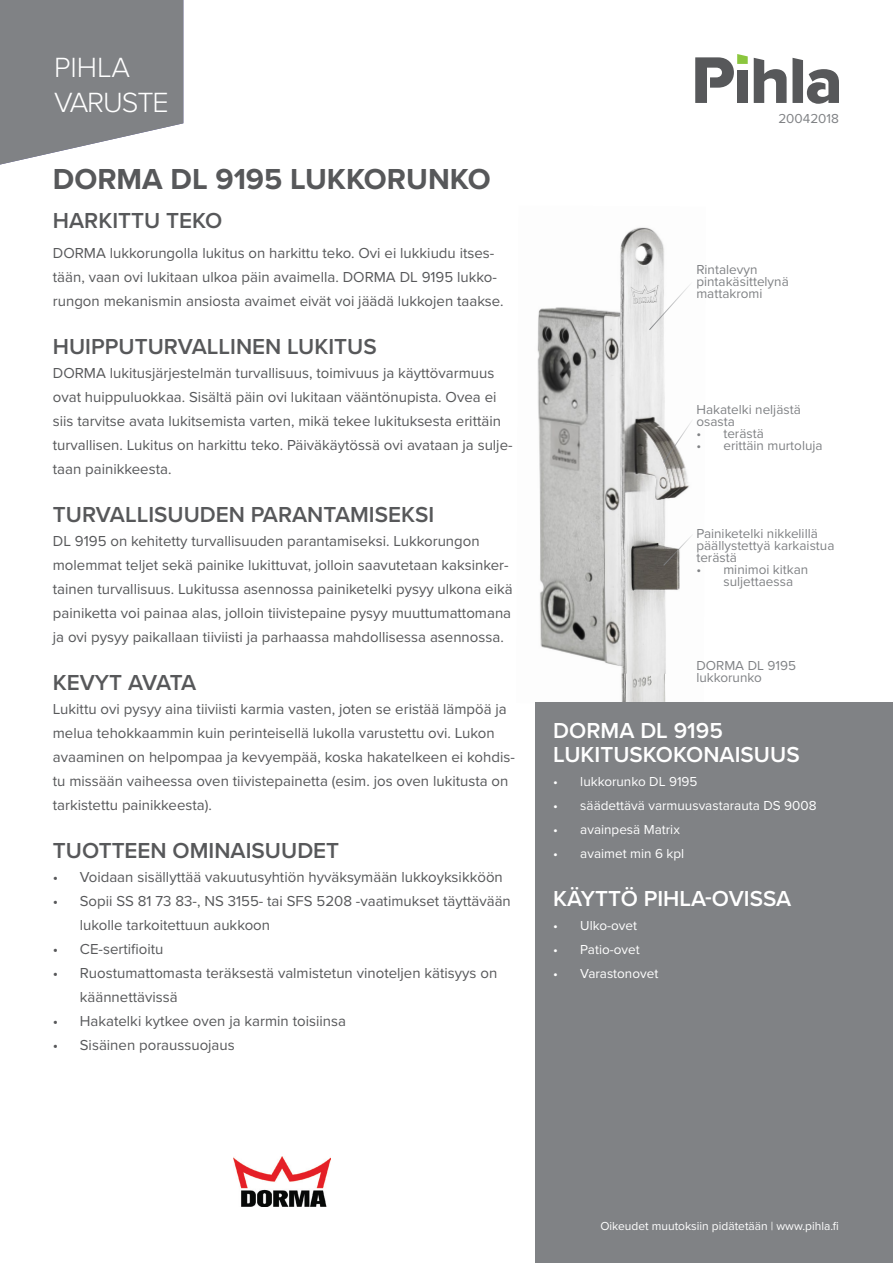
<style>
.page{position:relative;width:893px;height:1263px;background:#fff}
.page>*{position:absolute;margin:0;border:0;box-sizing:border-box;transform-origin:0 0}
.TUOTTEEN_NIMI{font:700 30px "Proxima Nova";color:#57585a}
.ISO_otsikko{font:300 28.8px "Proxima Nova";letter-spacing:-.02em;color:#fff}
.ISO_otsikko-2{font:300 28.8px "Proxima Nova";letter-spacing:-.04em;color:#fff}
.Otsikko_leipätekstis{font:600 22.5px "Proxima Nova";color:#57585a}
.Otsikko_leipätekstis-2{font:600 22.5px "Proxima Nova";color:#fff}
.Otsikko_leipätekstis-3{font:600 22.5px "Proxima Nova";letter-spacing:-.025em;color:#57585a}
.Leipäteksti{font:15px/24px "Proxima Nova";color:#57585a}
.Kuvateksti{font:13.5px/12px "Proxima Nova";color:#808285}
.t1{font:13.5px "Proxima Nova";color:#fff}
.www_valkoinen{font:12px "Proxima Nova";color:#fff}
</style>
<div class="page">
<img style="left:537px;top:227px;width:152px;height:446px">
<img style="left:535px;top:673px;width:131px;height:31px">
<div style="left:536px;top:702px;width:357px;height:561px;background:#808285"></div>
<svg style="left:695px;top:54px;width:53px;height:49px"></svg>
<svg style="left:754px;top:58px;width:85px;height:46px"></svg>
<svg style="left:648px;top:281px;width:42px;height:50px"></svg>
<svg style="left:663px;top:418px;width:29px;height:45px"></svg>
<svg style="left:663px;top:533px;width:29px;height:33px"></svg>
<img style="left:234px;top:1156px;width:96px;height:50px">
<svg style="left:0;top:0;width:183px;height:165px;background:#909194"></svg>
<p class="ISO_otsikko" style="left:54px;top:46px;width:78px">PIHLA</p>
<p class="ISO_otsikko" style="left:54px;top:80px;width:96px">TE MO</p>
<p class="ISO_otsikko-2" style="left:54px;top:81px;width:116px">VARUSTE</p>
<p class="TUOTTEEN_NIMI" style="left:53px;top:157px;width:439px">DORMA DL 9195 LUKKORUNKO</p>
<p class="Otsikko_leipätekstis" style="left:53px;top:203px;width:171px">HARKITTU TEKO</p>
<p class="Leipäteksti" style="left:53px;top:240px;width:452px">DORMA lukkorungolla lukitus on harkittu teko. Ovi ei lukkiudu itses&shy;tään, vaan ovi lukitaan ulkoa päin avaimella. DORMA DL 9195 lukko&shy;rungon mekanismin ansiosta avaimet eivät voi jäädä lukkojen taakse.</p>
<p class="Otsikko_leipätekstis" style="left:53px;top:330px;width:325px">HUIPPUTURVALLINEN LUKITUS</p>
<p class="Leipäteksti" style="left:53px;top:360px;width:461px">DORMA lukitusjärjestelmän turvallisuus, toimivuus ja käyttövarmuus ovat huippuluokkaa. Sisältä päin ovi lukitaan vääntönupista. Ovea ei siis tarvitse avata lukitsemista varten, mikä tekee lukituksesta erittäin turvallisen. Lukitus on harkittu teko. Päiväkäytössä ovi avataan ja sulje&shy;taan painikkeesta.</p>
<p class="Otsikko_leipätekstis" style="left:53px;top:498px;width:383px">TURVALLISUUDEN PARANTAMISEKSI</p>
<p class="Leipäteksti" style="left:53px;top:528px;width:428px">DL 9195 on kehitetty turvallisuuden parantamiseksi. Lukkorungon</p>
<p class="Leipäteksti" style="left:53px;top:552px;width:461px">molemmat teljet sekä painike lukittuvat, jolloin saavutetaan kaksinker&shy;tainen turvallisuus. Lukitussa asennossa painiketelki pysyy ulkona eikä painiketta voi painaa alas, jolloin tiivistepaine pysyy muuttumattomana ja ovi pysyy paikallaan tiiviisti ja parhaassa mahdollisessa asennossa.</p>
<p class="Otsikko_leipätekstis-3" style="left:53px;top:666px;width:145px">KEVYT AVATA</p>
<p class="Leipäteksti" style="left:53px;top:696px;width:463px">Lukittu ovi pysyy aina tiiviisti karmia vasten, joten se eristää lämpöä ja melua tehokkaammin kuin perinteisellä lukolla varustettu ovi. Lukon avaaminen on helpompaa ja kevyempää, koska hakatelkeen ei kohdis&shy;tu missään vaiheessa oven tiivistepainetta (esim. jos oven lukitusta on tarkistettu painikkeesta).</p>
<p class="Otsikko_leipätekstis" style="left:53px;top:834px;width:288px">TUOTTEEN OMINAISUUDET</p>
<p class="Leipäteksti" style="left:53px;top:864px;width:451px">• Voidaan sisällyttää vakuutusyhtiön hyväksymään lukkoyksikköön</p>
<p class="Leipäteksti" style="left:80px;top:888px;width:433px;text-indent:-27px">• Sopii SS 81 73 83-, NS 3155- tai SFS 5208 -vaatimukset täyttävään lukolle tarkoitettuun aukkoon</p>
<p class="Leipäteksti" style="left:53px;top:936px;width:112px">• CE-sertifioitu</p>
<p class="Leipäteksti" style="left:80px;top:960px;width:419px;text-indent:-27px">• Ruostumattomasta teräksestä valmistetun vinoteljen kätisyys on käännettävissä</p>
<p class="Leipäteksti" style="left:53px;top:1008px;width:295px">• Hakatelki kytkee oven ja karmin toisiinsa</p>
<p class="Leipäteksti" style="left:53px;top:1032px;width:183px">• Sisäinen poraussuojaus</p>
<p class="Kuvateksti" style="left:778px;top:111px;width:62px">20042018</p>
<p class="Kuvateksti" style="left:696px;top:263px;width:94px">Rintalevyn pintakäsittelynä mattakromi</p>
<p class="Kuvateksti" style="left:696px;top:403px;width:106px">Hakatelki neljästä osasta</p>
<p class="Kuvateksti" style="left:696px;top:427px;width:69px">• terästä</p>
<p class="Kuvateksti" style="left:696px;top:439px;width:128px">• erittäin murtoluja</p>
<p class="Kuvateksti" style="left:696px;top:527px;width:140px">Painiketelki nikkelillä päällystettyä karkaistua terästä</p>
<p class="Kuvateksti" style="left:723px;top:563px;width:87px;text-indent:-27px">• minimoi kitkan suljettaessa</p>
<p class="Kuvateksti" style="left:696px;top:659px;width:101px">DORMA DL 9195 lukkorunko</p>
<p class="Otsikko_leipätekstis-2" style="left:553px;top:713px;width:171px">DORMA DL 9195</p>
<p class="Otsikko_leipätekstis-2" style="left:553px;top:737px;width:248px">LUKITUSKOKONAISUUS</p>
<p class="t1" style="left:553px;top:771px;width:146px">• lukkorunko DL 9195</p>
<p class="t1" style="left:553px;top:795px;width:265px">• säädettävä varmuusvastarauta DS 9008</p>
<p class="t1" style="left:553px;top:819px;width:128px">• avainpesä Matrix</p>
<p class="t1" style="left:553px;top:843px;width:132px">• avaimet min 6 kpl</p>
<p class="Otsikko_leipätekstis-2" style="left:553px;top:882px;width:240px">KÄYTTÖ PIHLA-OVISSA</p>
<p class="t1" style="left:553px;top:915px;width:85px">• Ulko-ovet</p>
<p class="t1" style="left:553px;top:939px;width:88px">• Patio-ovet</p>
<p class="t1" style="left:553px;top:963px;width:107px">• Varastonovet</p>
<p class="www_valkoinen" style="left:600px;top:1217px;width:240px">Oikeudet muutoksiin pidätetään | www.pihla.fi</p>
</div>
